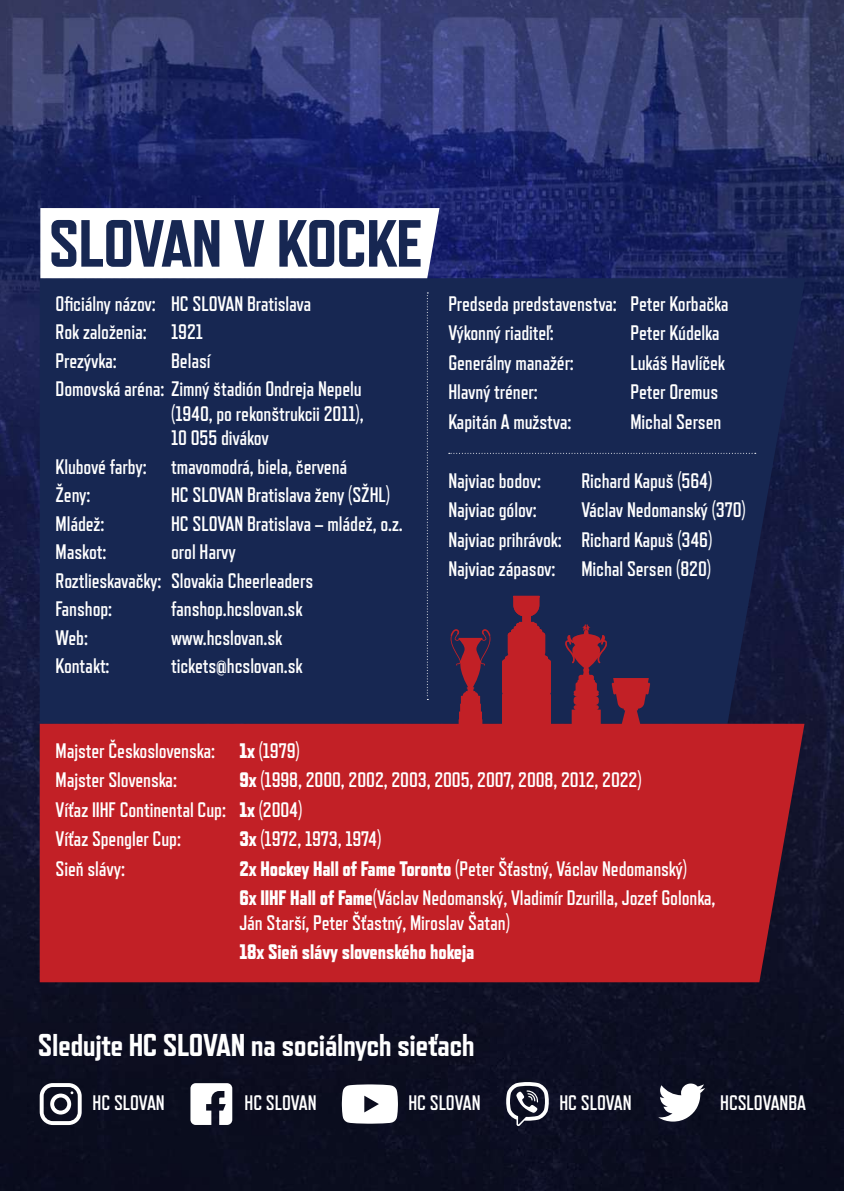
<style>
.page{position:relative;width:844px;height:1191px;background:#fff}
.page>*{position:absolute;margin:0;border:0;box-sizing:border-box;transform-origin:0 0}
.t1{font:800 66.5px "Refrigerator Deluxe";letter-spacing:-.015em;color:#172752}
.t2{font:800 31.5px "Refrigerator Deluxe";letter-spacing:-.015em;color:#fff}
.t3{font:700 21px/29.4px "Refrigerator Deluxe";letter-spacing:-.005em;color:#fff;scale:.94 1}
.t4{font:800 21px "Refrigerator Deluxe";letter-spacing:-.005em;color:#fff;scale:.94 1}
.s1{font-weight:800}
</style>
<div class="page">
<img style="left:0;top:0;width:843px;height:1191px">
<div style="left:40px;top:278px;width:765px;height:446px;background:#172752"></div>
<svg style="left:40px;top:208px;width:399px;height:70px"></svg>
<div style="left:40px;top:724px;width:764px;height:258px;background:#c22026"></div>
<svg style="left:427px;top:292px;width:1px;height:408px"></svg>
<svg style="left:448px;top:453px;width:307px;height:1px"></svg>
<svg style="left:450px;top:629px;width:40px;height:98px;background:#61233e"></svg>
<svg style="left:565px;top:624px;width:85px;height:102px;background:#5c2440"></svg>
<svg style="left:501px;top:596px;width:50px;height:130px;background:#9c212f"></svg>
<svg style="left:40px;top:1083px;width:42px;height:42px"></svg>
<svg style="left:190px;top:1083px;width:42px;height:42px"></svg>
<svg style="left:342px;top:1084px;width:56px;height:39px"></svg>
<svg style="left:505px;top:1081px;width:44px;height:45px"></svg>
<svg style="left:658px;top:1083px;width:47px;height:38px"></svg>
<h1 class="t1" style="left:48px;top:205px;width:375px">SLOVAN V KOCKE</h1>
<p class="t3" style="left:56px;top:289px;width:273px;line-height:28.5px">Oficiálny názov: HC SLOVAN Bratislava<br>Rok založenia: 1921<br>Prezývka:</p>
<p class="t3" style="left:56px;top:346px;width:327px;line-height:28.5px;text-indent:115px">Belasí<br>Domovská aréna: Zimný štadión Ondreja Nepelu</p>
<p class="t3" style="left:171px;top:401px;width:206px;line-height:24.5px">(1940, po rekonštrukcii 2011),<br>10 055 divákov</p>
<p class="t3" style="left:56px;top:452px;width:312px;line-height:28.5px">Klubové farby: tmavomodrá, biela, červená<br>Ženy:</p>
<p class="t3" style="left:171px;top:480px;width:234px">HC SLOVAN Bratislava ženy (SŽHL)</p>
<p class="t3" style="left:56px;top:509px;width:53px">Mládež:</p>
<p class="t3" style="left:171px;top:509px;width:248px">HC SLOVAN Bratislava – mládež, o.z.</p>
<p class="t3" style="left:56px;top:537px;width:56px">Maskot:</p>
<p class="t3" style="left:56px;top:538px;width:275px;line-height:28.5px;text-indent:115px">orol Harvy<br>Roztlieskavačky: Slovakia Cheerleaders<br>Fanshop:</p>
<p class="t3" style="left:171px;top:594px;width:141px">fanshop.hcslovan.sk</p>
<p class="t3" style="left:56px;top:623px;width:36px">Web:</p>
<p class="t3" style="left:171px;top:623px;width:120px">www.hcslovan.sk</p>
<p class="t3" style="left:56px;top:651px;width:59px">Kontakt:</p>
<p class="t3" style="left:171px;top:651px;width:141px">tickets@hcslovan.sk</p>
<p class="t3" style="left:448px;top:289px;width:299px">Predseda predstavenstva: Peter Korbačka<br>Výkonný riaditeľ:</p>
<p class="t3" style="left:630px;top:318px;width:96px">Peter Kúdelka</p>
<p class="t3" style="left:448px;top:348px;width:135px">Generálny manažér:</p>
<p class="t3" style="left:630px;top:348px;width:102px">Lukáš Havlíček</p>
<p class="t3" style="left:448px;top:377px;width:97px">Hlavný tréner:</p>
<p class="t3" style="left:630px;top:377px;width:95px">Peter Oremus</p>
<p class="t3" style="left:448px;top:407px;width:132px">Kapitán A mužstva:</p>
<p class="t3" style="left:630px;top:407px;width:98px">Michal Sersen</p>
<p class="t3" style="left:448px;top:466px;width:100px">Najviac bodov:</p>
<p class="t3" style="left:581px;top:466px;width:141px">Richard Kapuš (564)</p>
<p class="t3" style="left:448px;top:495px;width:96px">Najviac gólov:</p>
<p class="t3" style="left:448px;top:495px;width:318px;text-indent:133px">Václav Nedomanský (370)<br>Najviac prihrávok: Richard Kapuš (346)<br>Najviac zápasov: Michal Sersen (820)</p>
<p class="t3" style="left:56px;top:736px;width:261px">Majster Československa: <span class="s1">1x</span> (1979)<br>Majster Slovenska:</p>
<p class="t3" style="left:56px;top:765px;width:625px;text-indent:184px"><span class="s1">9x</span> (1998, 2000, 2002, 2003, 2005, 2007, 2008, 2012, 2022)<br>Víťaz IIHF Continental Cup: <span class="s1">1x</span> (2004)<br>Víťaz Spengler Cup:</p>
<p class="t3" style="left:239px;top:824px;width:152px"><span class="s1">3x</span> (1972, 1973, 1974)</p>
<p class="t3" style="left:56px;top:854px;width:76px">Sieň slávy:</p>
<p class="t3" style="left:239px;top:854px;width:508px"><span class="s1">2x Hockey Hall of Fame Toronto</span> (Peter Šťastný, Václav Nedomanský)<br><span class="s1">6x IIHF Hall of Fame</span>(Václav Nedomanský, Vladimír Dzurilla, Jozef Golonka,</p>
<p class="t3" style="left:239px;top:908px;width:289px">Ján Starší, Peter Šťastný, Miroslav Šatan)</p>
<p class="t4" style="left:239px;top:939px;width:251px">18x Sieň slávy slovenského hokeja</p>
<h2 class="t2" style="left:38px;top:1027px;width:438px">Sledujte HC SLOVAN na sociálnych sieťach</h2>
<p class="t3" style="left:93px;top:1087px;width:78px">HC SLOVAN</p>
<p class="t3" style="left:244px;top:1087px;width:78px">HC SLOVAN</p>
<p class="t3" style="left:408px;top:1087px;width:78px">HC SLOVAN</p>
<p class="t3" style="left:559px;top:1087px;width:78px">HC SLOVAN</p>
<p class="t3" style="left:720px;top:1087px;width:93px">HCSLOVANBA</p>
</div>
